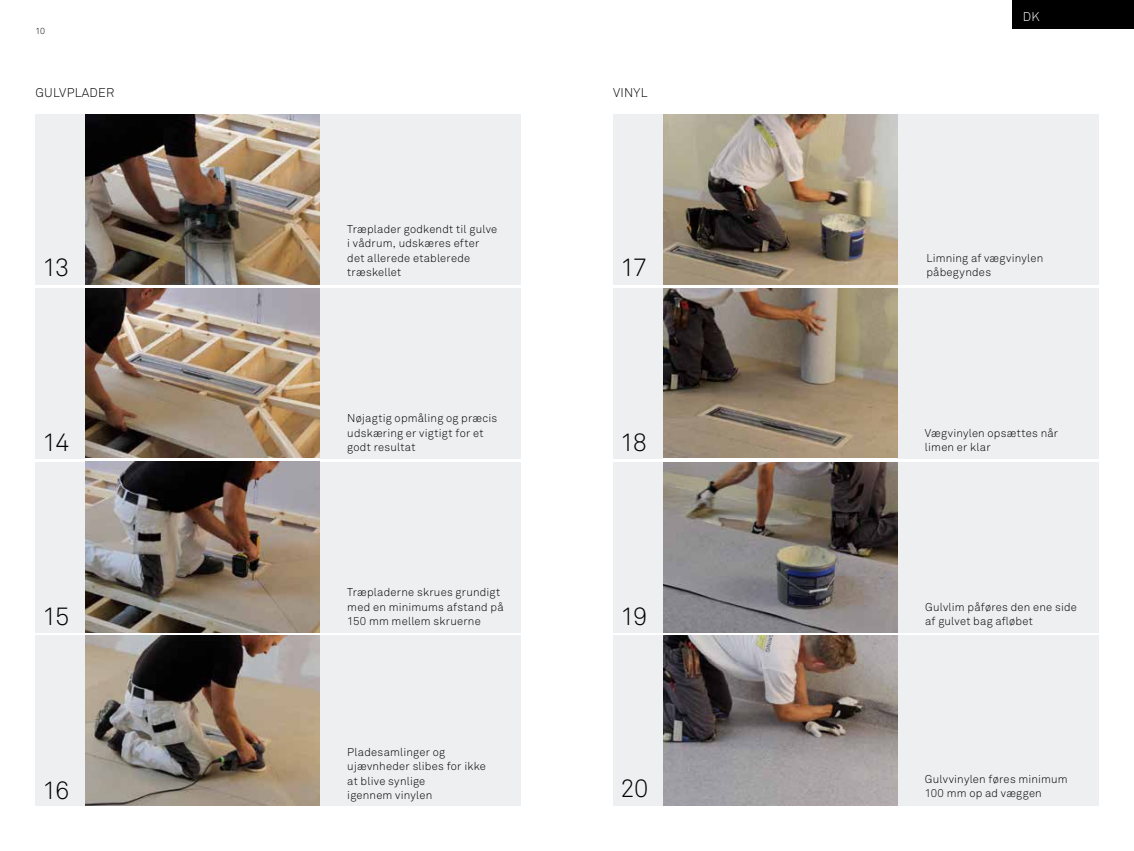
<style>
.page{position:relative;width:1134px;height:851px;background:#fff}
.page>*{position:absolute;margin:0;border:0;box-sizing:border-box;transform-origin:0 0}
.t1{font:300 25px "Akkurat Pro";letter-spacing:-.065em;color:#000}
.t2{font:300 12.5px "Akkurat Pro";letter-spacing:.02em;color:#000}
.t3{font:300 12.5px "Akkurat Pro";color:#fff}
.t4{font:300 11.25px/14.4px "Akkurat Pro";letter-spacing:.02em;color:#000}
.t5{font:300 8.75px "Akkurat Pro";color:#000}
</style>
<div class="page">
<div style="left:1012px;top:0;width:122px;height:28px;background:#000"></div>
<div style="left:35px;top:114px;width:486px;height:171px;background:#eeeff0"></div>
<div style="left:613px;top:114px;width:485px;height:171px;background:#eeeff0"></div>
<div style="left:35px;top:288px;width:486px;height:170px;background:#eeeff0"></div>
<div style="left:613px;top:288px;width:485px;height:170px;background:#eeeff0"></div>
<img style="left:664px;top:114px;width:233px;height:170px">
<div style="left:35px;top:462px;width:486px;height:170px;background:#eeeff0"></div>
<img style="left:86px;top:288px;width:234px;height:169px">
<img style="left:664px;top:288px;width:233px;height:169px">
<div style="left:35px;top:635px;width:486px;height:170px;background:#eeeff0"></div>
<img style="left:86px;top:462px;width:234px;height:170px">
<img style="left:86px;top:635px;width:233px;height:170px">
<img style="left:86px;top:114px;width:233px;height:170px">
<div style="left:613px;top:635px;width:485px;height:170px;background:#eeeff0"></div>
<img style="left:663px;top:635px;width:234px;height:170px">
<div style="left:613px;top:462px;width:485px;height:170px;background:#eeeff0"></div>
<img style="left:663px;top:462px;width:234px;height:170px">
<p class="t5" style="left:35px;top:26px;width:11px">10</p>
<p class="t2" style="left:35px;top:85px;width:80px">GULVPLADER</p>
<p class="t2" style="left:613px;top:85px;width:36px">VINYL</p>
<p class="t4" style="left:347px;top:222px;width:151px">Træplader godkendt til gulve i vådrum, udskæres efter det allerede etablerede træskellet</p>
<h1 class="t1" style="left:43px;top:252px;width:28px">13</h1>
<h1 class="t1" style="left:620px;top:252px;width:28px">17</h1>
<p class="t4" style="left:347px;top:411px;width:151px">Nøjagtig opmåling og præcis udskæring er vigtigt for et godt resultat</p>
<h1 class="t1" style="left:43px;top:427px;width:28px">14</h1>
<h1 class="t1" style="left:620px;top:427px;width:28px">18</h1>
<p class="t3" style="left:1023px;top:9px;width:18px">DK</p>
<p class="t4" style="left:926px;top:251px;width:118px">Limning af vægvinylen påbegyndes</p>
<p class="t4" style="left:925px;top:425px;width:135px">Vægvinylen opsættes når limen er klar</p>
<h1 class="t1" style="left:43px;top:601px;width:28px">15</h1>
<h1 class="t1" style="left:43px;top:775px;width:28px">16</h1>
<p class="t4" style="left:347px;top:585px;width:158px">Træpladerne skrues grundigt med en minimums afstand på<br>150 mm mellem skruerne</p>
<p class="t4" style="left:347px;top:744px;width:140px">Pladesamlinger og ujævnheder slibes for ikke at blive synlige<br>igennem vinylen</p>
<h1 class="t1" style="left:620px;top:601px;width:29px">19</h1>
<p class="t4" style="left:925px;top:599px;width:153px">Gulvlim påføres den ene side af gulvet bag afløbet</p>
<h1 class="t1" style="left:620px;top:773px;width:30px">20</h1>
<p class="t4" style="left:925px;top:771px;width:144px">Gulvvinylen føres minimum<br>100 mm op ad væggen</p>
</div>
